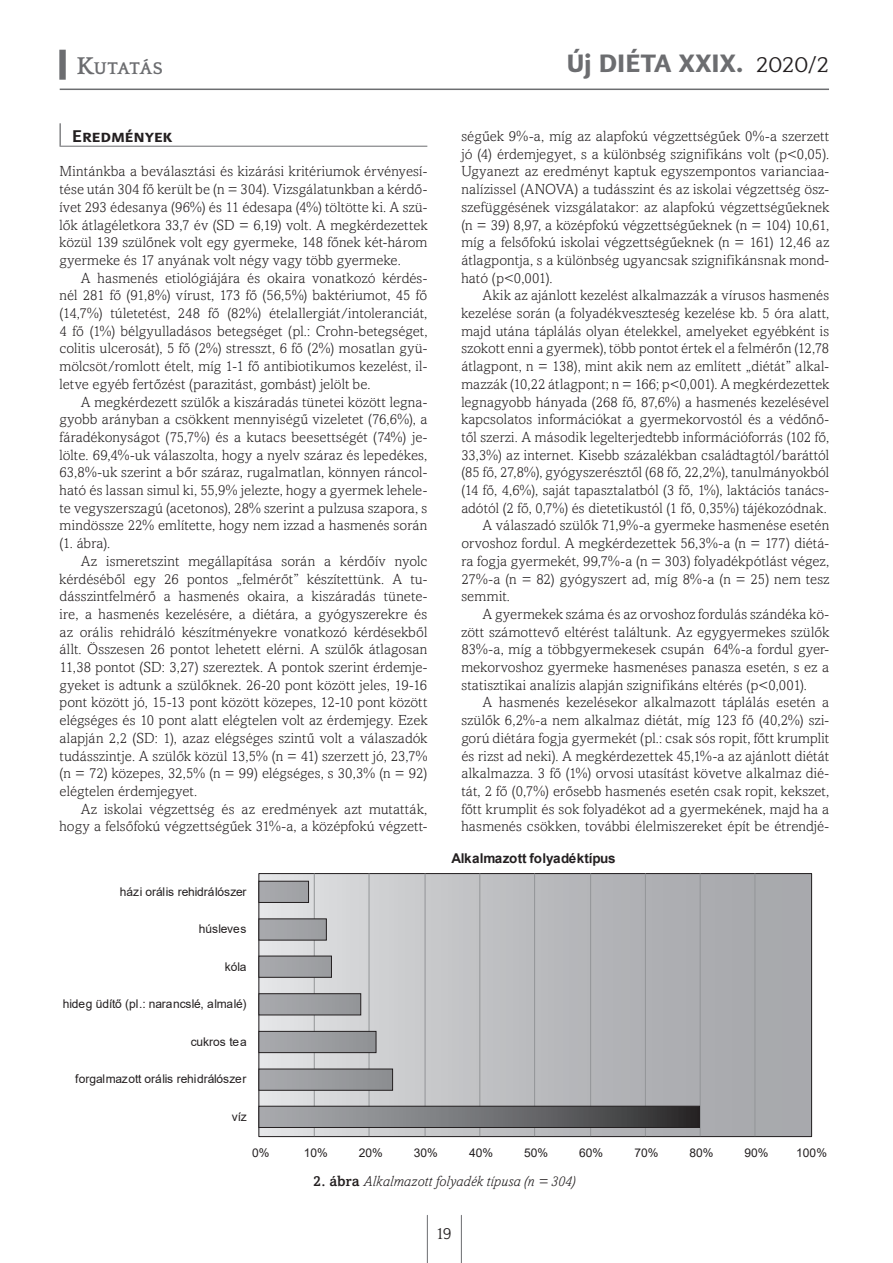
<style>
.page{position:relative;width:893px;height:1263px;background:#fff}
.page>*{position:absolute;margin:0;border:0;box-sizing:border-box;transform-origin:0 0}
.t1{font:800 25.5px "Finnegan";color:#6c6d70}
.t2{font:700 17.85px "Quattrocento";letter-spacing:.005em;color:#6c6d70}
.t3{font:700 17.25px "Finnegan SC";letter-spacing:.03em;color:#231f20}
.t4{font:16.5px "Quattrocento";color:#231f20}
.t5{font:300 14.7px/17.7px "Amasis";letter-spacing:.01em;color:#231f20;text-align:justify}
.t6{font:italic 300 14.7px "Amasis";letter-spacing:.005em;color:#231f20}
.t7{font:700 13.5px "Arial";letter-spacing:-.015em;color:#231f20}
.t8{font:12px "Arial";color:#231f20}
.s1{font-size:25.5px}
.s2{font-family:"Quattrocento";font-weight:400;font-size:22.5px;color:#231f20}
.s3{font-weight:500;font-style:normal}
</style>
<div class="page">
<hr style="left:60px;top:89px;width:769px;height:1px;background:#6c6d70">
<hr style="left:427px;top:1215px;width:1px;height:48px;background:#6c6d70">
<hr style="left:461px;top:1215px;width:1px;height:48px;background:#6c6d70">
<div style="left:59px;top:50px;width:7px;height:30px;background:#6c6d70"></div>
<svg style="left:60px;top:123px;width:1px;height:23px"></svg>
<hr style="left:60px;top:146px;width:367px;height:1px;background:#6c6d70">
<div style="left:259px;top:873px;width:553px;height:263px;background:linear-gradient(to right,#dedee0,#9e9fa4)"></div>
<hr style="left:314px;top:873px;width:1px;height:263px;background:#939598">
<hr style="left:369px;top:873px;width:1px;height:263px;background:#939598">
<hr style="left:425px;top:873px;width:1px;height:263px;background:#939598">
<hr style="left:479px;top:873px;width:1px;height:263px;background:#939598">
<hr style="left:534px;top:873px;width:1px;height:263px;background:#939598">
<hr style="left:590px;top:873px;width:1px;height:263px;background:#939598">
<hr style="left:645px;top:873px;width:1px;height:263px;background:#939598">
<hr style="left:700px;top:873px;width:1px;height:263px;background:#939598">
<hr style="left:754px;top:873px;width:1px;height:263px;background:#939598">
<svg style="left:258px;top:880px;width:442px;height:248px;background:#b2b3b5"></svg>
<p class="t2" style="left:76px;top:59px;width:88px"><span class="s1">K</span>UTATÁS</p>
<h1 class="t1" style="left:567px;top:48px;width:263px">Új DIÉTA XXIX. <span class="s2">2020/2</span></h1>
<p class="t3" style="left:72px;top:126px;width:102px">Eredmények</p>
<p class="t5" style="left:60px;top:162px;width:369px">Mintánkba a beválasztási és kizárási kritériumok érvényesí&shy;tése után 304 fő került be (n = 304). Vizsgálatunkban a kérdő&shy;ívet 293 édesanya (96%) és 11 édesapa (4%) töltötte ki. A szü&shy;lők átlagéletkora 33,7 év (SD = 6,19) volt. A megkérdezettek közül 139 szülőnek volt egy gyermeke, 148 főnek két-három gyermeke és 17 anyának volt négy vagy több gyermeke.</p>
<p class="t5" style="left:60px;top:269px;width:369px;text-indent:21px">A hasmenés etiológiájára és okaira vonatkozó kérdés&shy;nél 281 fő (91,8%) vírust, 173 fő (56,5%) baktériumot, 45 fő (14,7%) túletetést, 248 fő (82%) ételallergiát/intoleranciát, 4 fő (1%) bélgyulladásos betegséget (pl.: Crohn-betegséget, colitis ulcerosát), 5 fő (2%) stresszt, 6 fő (2%) mosatlan gyü&shy;mölcsöt/romlott ételt, míg 1-1 fő antibiotikumos kezelést, il&shy;letve egyéb fertőzést (parazitást, gombást) jelölt be.</p>
<p class="t5" style="left:60px;top:393px;width:369px;text-indent:21px">A megkérdezett szülők a kiszáradás tünetei között legna&shy;gyobb arányban a csökkent mennyiségű vizeletet (76,6%), a fáradékonyságot (75,7%) és a kutacs beesettségét (74%) je&shy;lölte. 69,4%-uk válaszolta, hogy a nyelv száraz és lepedékes, 63,8%-uk szerint a bőr száraz, rugalmatlan, könnyen ráncol&shy;ható és lassan simul ki, 55,9% jelezte, hogy a gyermek lehele&shy;te vegyszerszagú (acetonos), 28% szerint a pulzusa szapora, s mindössze 22% említette, hogy nem izzad a hasmenés során (1. ábra).</p>
<p class="t5" style="left:60px;top:552px;width:369px;text-indent:21px">Az ismeretszint megállapítása során a kérdőív nyolc kérdéséből egy 26 pontos „felmérőt” készítettünk. A tu&shy;dásszintfelmérő a hasmenés okaira, a kiszáradás tünete&shy;ire, a hasmenés kezelésére, a diétára, a gyógyszerekre és az orális rehidráló készítményekre vonatkozó kérdésekből állt. Összesen 26 pontot lehetett elérni. A szülők átlagosan 11,38 pontot (SD: 3,27) szereztek. A pontok szerint érdemje&shy;gyeket is adtunk a szülőknek. 26-20 pont között jeles, 19-16 pont között jó, 15-13 pont között közepes, 12-10 pont között elégséges és 10 pont alatt elégtelen volt az érdemjegy. Ezek alapján 2,2 (SD: 1), azaz elégséges szintű volt a válaszadók tudásszintje. A szülők közül 13,5% (n = 41) szerzett jó, 23,7% (n = 72) közepes, 32,5% (n = 99) elégséges, s 30,3% (n = 92) elégtelen érdemjegyet.</p>
<p class="t5" style="left:60px;top:800px;width:369px;text-align:right">Az iskolai végzettség és az eredmények azt mutatták, hogy a felsőfokú végzettségűek 31%-a, a középfokú végzett-</p>
<p class="t8" style="left:120px;top:883px;width:128px">házi orális rehidrálószer</p>
<p class="t8" style="left:199px;top:921px;width:49px">húsleves</p>
<p class="t8" style="left:225px;top:958px;width:23px">kóla</p>
<p class="t8" style="left:63px;top:996px;width:185px">hideg üdítő (pl.: narancslé, almalé)</p>
<p class="t8" style="left:191px;top:1033px;width:57px">cukros tea</p>
<p class="t8" style="left:75px;top:1071px;width:173px">forgalmazott orális rehidrálószer</p>
<p class="t8" style="left:232px;top:1108px;width:17px">víz</p>
<p class="t5" style="left:461px;top:127px;width:369px">ségűek 9%-a, míg az alapfokú végzettségűek 0%-a szerzett jó (4) érdemjegyet, s a különbség szignifikáns volt (p&lt;0,05).<br>Ugyanezt az eredményt kaptuk egyszempontos varianciaa&shy;nalízissel (ANOVA) a tudásszint és az iskolai végzettség ös - szefüggésének vizsgálatakor: az alapfokú végzettségűeknek (n = 39) 8,97, a középfokú végzettségűeknek (n = 104) 10,61, míg a felsőfokú iskolai végzettségűeknek (n = 161) 12,46 az átlagpontja, s a különbség ugyancsak szignifikánsnak mond&shy;ható (p&lt;0,001).</p>
<p class="t5" style="left:483px;top:286px;width:348px">Akik az ajánlott kezelést alkalmazzák a vírusos hasmenés</p>
<p class="t5" style="left:461px;top:304px;width:369px">kezelése során (a folyadékveszteség kezelése kb. 5 óra alatt,</p>
<p class="t5" style="left:461px;top:322px;width:369px">majd utána táplálás olyan ételekkel, amelyeket egyébként is</p>
<p class="t5" style="left:461px;top:339px;width:369px">szokott enni a gyermek), több pontot értek el a felmérőn (12,78</p>
<p class="t5" style="left:461px;top:357px;width:369px">átlagpont, n = 138), mint akik nem az említett „diétát” alkal-</p>
<p class="t5" style="left:461px;top:375px;width:369px">mazzák (10,22 átlagpont; n = 166; p&lt;0,001). A megkérdezettek</p>
<p class="t5" style="left:461px;top:393px;width:369px">legnagyobb hányada (268 fő, 87,6%) a hasmenés kezelésével</p>
<p class="t5" style="left:461px;top:410px;width:369px">kapcsolatos információkat a gyermekorvostól és a védőnő-</p>
<p class="t5" style="left:461px;top:428px;width:369px">től szerzi. A második legelterjedtebb információforrás (102 fő,</p>
<p class="t5" style="left:461px;top:446px;width:369px">33,3%) az internet. Kisebb százalékban családtagtól/baráttól</p>
<p class="t5" style="left:461px;top:463px;width:369px">(85 fő, 27,8%), gyógyszerésztől (68 fő, 22,2%), tanulmányokból</p>
<p class="t5" style="left:461px;top:481px;width:369px">(14 fő, 4,6%), saját tapasztalatból (3 fő, 1%), laktációs tanács-</p>
<p class="t5" style="left:461px;top:499px;width:367px">adótól (2 fő, 0,7%) és dietetikustól (1 fő, 0,35%) tájékozódnak.</p>
<p class="t5" style="left:483px;top:516px;width:348px">A válaszadó szülők 71,9%-a gyermeke hasmenése esetén</p>
<p class="t5" style="left:461px;top:534px;width:369px">orvoshoz fordul. A megkérdezettek 56,3%-a (n = 177) diétá-</p>
<p class="t5" style="left:461px;top:552px;width:369px">ra fogja gyermekét, 99,7%-a (n = 303) folyadékpótlást végez,</p>
<p class="t5" style="left:461px;top:570px;width:369px">27%-a (n = 82) gyógyszert ad, míg 8%-a (n = 25) nem tesz</p>
<p class="t5" style="left:461px;top:587px;width:50px">semmit.</p>
<p class="t5" style="left:483px;top:605px;width:348px">A gyermekek száma és az orvoshoz fordulás szándéka kö-</p>
<p class="t5" style="left:461px;top:623px;width:369px">zött számottevő eltérést találtunk. Az egygyermekes szülők</p>
<p class="t5" style="left:461px;top:640px;width:369px">83%-a, míg a többgyermekesek csupán 64%-a fordul gyer-</p>
<p class="t5" style="left:461px;top:658px;width:369px">mekorvoshoz gyermeke hasmenéses panasza esetén, s ez a</p>
<p class="t5" style="left:461px;top:676px;width:347px">statisztikai analízis alapján szignifikáns eltérés (p&lt;0,001).</p>
<p class="t5" style="left:483px;top:693px;width:348px">A hasmenés kezelésekor alkalmazott táplálás esetén a</p>
<p class="t5" style="left:461px;top:711px;width:369px">szülők 6,2%-a nem alkalmaz diétát, míg 123 fő (40,2%) szi-</p>
<p class="t5" style="left:461px;top:729px;width:369px">gorú diétára fogja gyermekét (pl.: csak sós ropit, főtt krumplit</p>
<p class="t5" style="left:461px;top:747px;width:369px">és rizst ad neki). A megkérdezettek 45,1%-a az ajánlott diétát</p>
<p class="t5" style="left:461px;top:764px;width:369px">alkalmazza. 3 fő (1%) orvosi utasítást követve alkalmaz dié-</p>
<p class="t5" style="left:461px;top:782px;width:369px">tát, 2 fő (0,7%) erősebb hasmenés esetén csak ropit, kekszet,</p>
<p class="t5" style="left:461px;top:800px;width:369px">főtt krumplit és sok folyadékot ad a gyermekének, majd ha a</p>
<p class="t5" style="left:461px;top:817px;width:369px">hasmenés csökken, további élelmiszereket épít be étrendjé-</p>
<p class="t7" style="left:451px;top:848px;width:166px">Alkalmazott folyadéktípus</p>
<p class="t8" style="left:252px;top:1145px;width:19px">0%</p>
<p class="t8" style="left:304px;top:1145px;width:26px">10%</p>
<p class="t8" style="left:359px;top:1145px;width:26px">20%</p>
<p class="t8" style="left:414px;top:1145px;width:26px">30%</p>
<p class="t8" style="left:469px;top:1145px;width:26px">40%</p>
<p class="t8" style="left:524px;top:1145px;width:26px">50%</p>
<p class="t8" style="left:579px;top:1145px;width:26px">60%</p>
<p class="t8" style="left:634px;top:1145px;width:26px">70%</p>
<p class="t8" style="left:689px;top:1145px;width:26px">80%</p>
<p class="t8" style="left:744px;top:1145px;width:26px">90%</p>
<p class="t8" style="left:796px;top:1145px;width:32px">100%</p>
<p class="t6" style="left:313px;top:1173px;width:264px"><span class="s3">2. ábra</span> Alkalmazott folyadék típusa (n = 304)</p>
<p class="t4" style="left:437px;top:1224px;width:16px">19</p>
</div>
